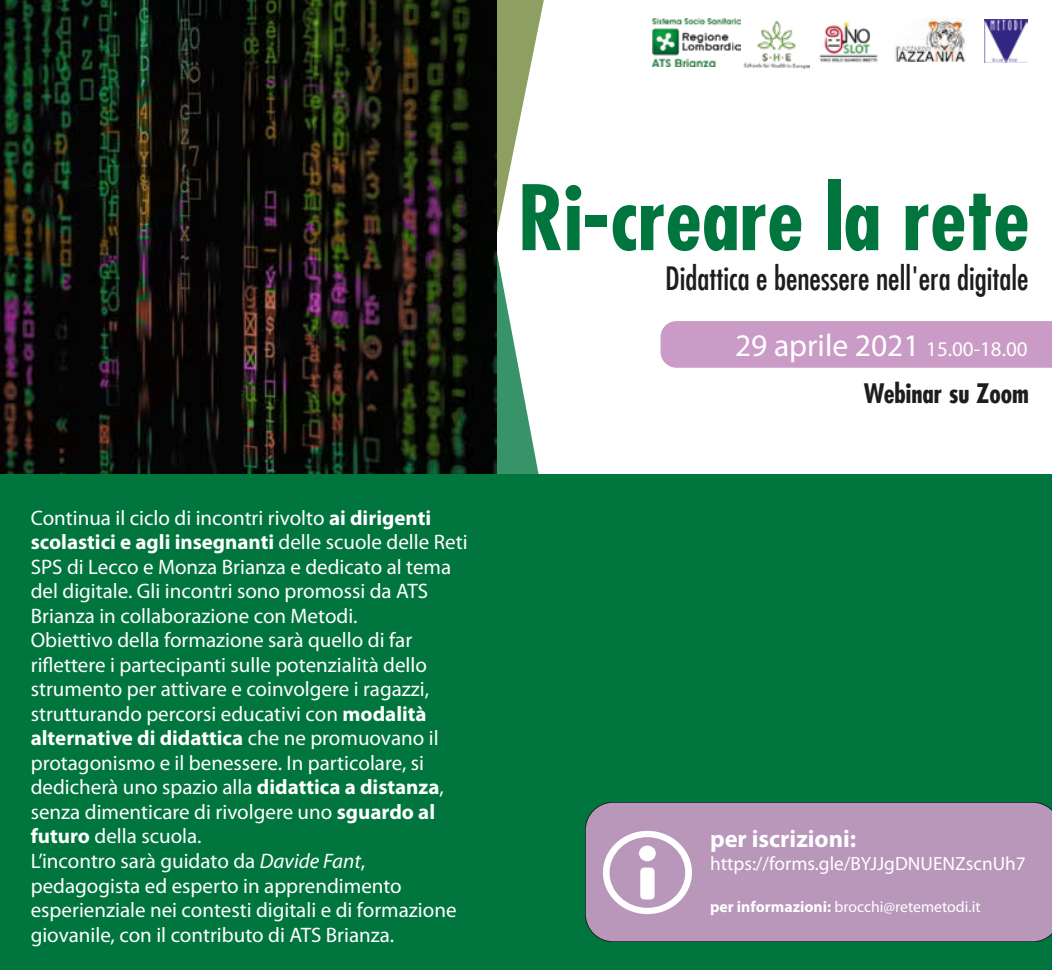
<style>
.page{position:relative;width:1052px;height:970px;background:#fff}
.page>*{position:absolute;margin:0;border:0;box-sizing:border-box;transform-origin:0 0}
.t1{font:700 condensed 87.5px "Futura LT";color:#00753e}
.t2{font:condensed 31.5px "Futura LT";color:#1d1d1b}
.t3{font:31.5px "Myriad Pro";color:#fff}
.t4{font:700 condensed 26.25px "Futura LT";color:#1d1d1b}
.t5{font:700 24.5px "Myriad Pro";color:#fff}
.t6{font:21px/24.5px "Myriad Pro";color:#fff}
.t7{font:19.25px "Myriad Pro";color:#fff}
.t8{font:15.75px "Myriad Pro";color:#fff}
.s1{font-weight:700}
.s2{font-style:italic}
.s3{font-size:21px}
</style>
<div class="page">
<img style="left:652px;top:18px;width:88px;height:49px">
<div style="left:660px;top:321px;width:392px;height:47px;background:#ca9bc7"></div>
<img style="left:809px;top:19px;width:69px;height:47px">
<img style="left:893px;top:19px;width:73px;height:43px">
<img style="left:984px;top:20px;width:43px;height:43px">
<img style="left:743px;top:21px;width:66px;height:48px">
<div style="left:0;top:473px;width:1052px;height:496px;background:#00753e"></div>
<div style="left:585px;top:802px;width:467px;height:139px;background:#b997bb"></div>
<svg style="left:603px;top:830px;width:89px;height:84px;background:#ccb4ce"></svg>
<div style="left:639px;top:845px;width:17px;height:16px;background:#fff;border-radius:50%"></div>
<svg style="left:456px;top:0;width:88px;height:463px"></svg>
<svg style="left:456px;top:78px;width:20px;height:327px;background:#0e1408"></svg>
<svg style="left:0;top:0;width:458px;height:277px;background:#10180d"></svg>
<svg style="left:0;top:145px;width:456px;height:327px;background:#15120e"></svg>
<p class="t6" style="left:31px;top:505px;width:438px">Continua il ciclo di incontri rivolto <span class="s1">ai dirigenti scolastici e agli insegnanti</span> delle scuole delle Reti SPS di Lecco e Monza Brianza e dedicato al tema del digitale. Gli incontri sono promossi da ATS Brianza in collaborazione con Metodi.<br>Obiettivo della formazione sarà quello di far riflettere i partecipanti sulle potenzialità dello strumento per attivare e coinvolgere i ragazzi, strutturando percorsi educativi con <span class="s1">modalità alternative di didattica</span> che ne promuovano il protagonismo e il benessere. In particolare, si dedicherà uno spazio alla <span class="s1">didattica a distanza</span>, senza dimenticare di rivolgere uno <span class="s1">sguardo al futuro</span> della scuola.<br>L’incontro sarà guidato da <span class="s2">Davide Fant</span>, pedagogista ed esperto in apprendimento esperienziale nei contesti digitali e di formazione giovanile, con il contributo di ATS Brianza.</p>
<h1 class="t1" style="left:518px;top:163px;width:513px">Ri-creare la rete</h1>
<h2 class="t2" style="left:665px;top:259px;width:365px">Didattica e benessere nell'era digitale</h2>
<h2 class="t3" style="left:735px;top:328px;width:294px">29 aprile 2021 <span class="s3">15.00-18.00</span></h2>
<p class="t4" style="left:863px;top:376px;width:167px">Webinar su Zoom</p>
<p class="t5" style="left:710px;top:824px;width:148px">per iscrizioni:</p>
<p class="t7" style="left:710px;top:852px;width:317px">https://forms.gle/BYJJgDNUENZscnUh7</p>
<p class="t8" style="left:710px;top:897px;width:272px"><span class="s1">per informazioni:</span> brocchi@retemetodi.it</p>
</div>
